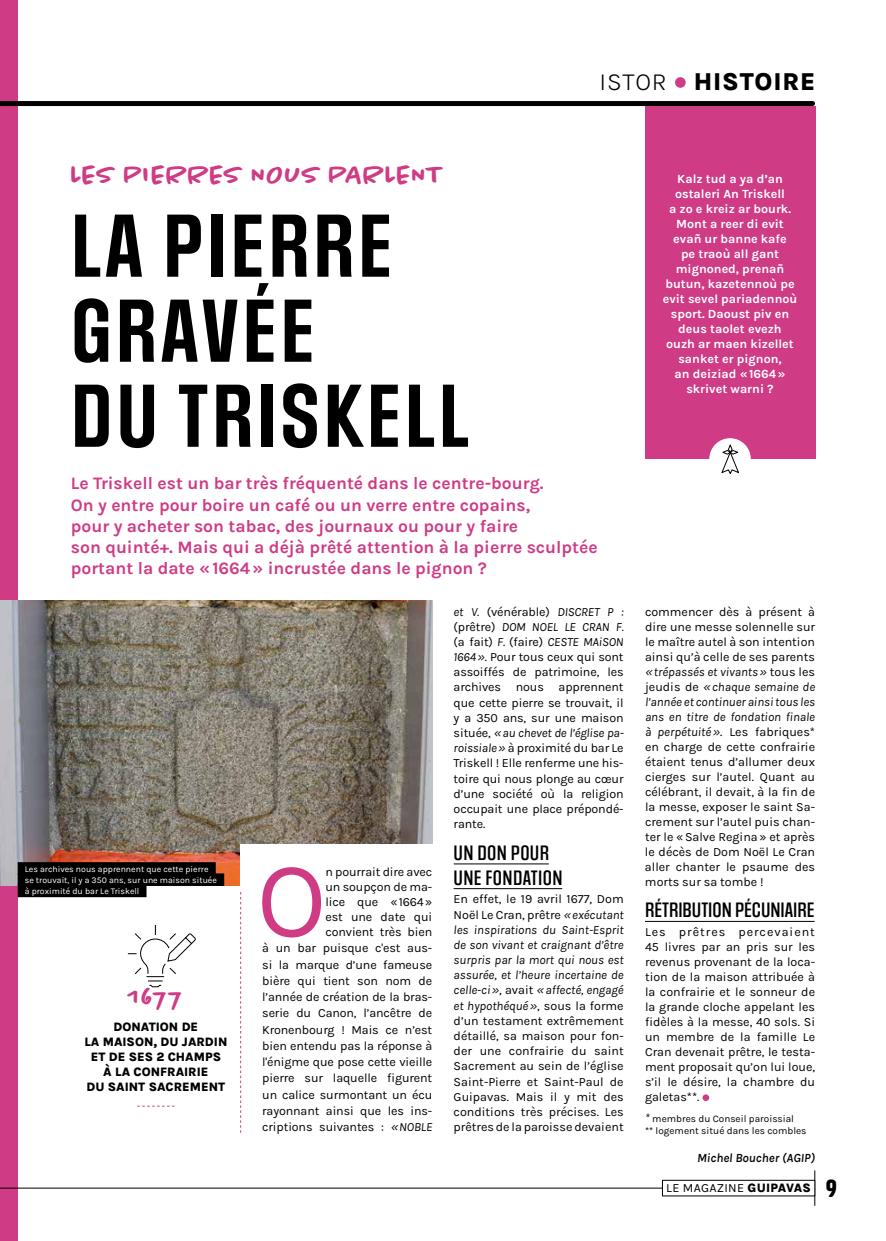
<style>
.page{position:relative;width:886px;height:1241px;background:#fff}
.page>*{position:absolute;margin:0;border:0;box-sizing:border-box;transform-origin:0 0}
.t1{font:108px "Karla";color:#cf3b85}
.t2{font:600 75px/85px "Social Gothic";letter-spacing:.05em;color:#000}
.t3{font:500 28.75px "Chantal";color:#cf3b85}
.t4{font:800 25px "Karla";letter-spacing:.03em;color:#000}
.t5{font:500 25px "Chantal";color:#cf3b85}
.t6{font:700 17.5px/21px "Karla";color:#cf3b85}
.t7{font:500 17.5px/24.8px "Social Gothic";letter-spacing:.02em;color:#000}
.t8{font:500 17.5px "Social Gothic";color:#000}
.t9{font:12.5px/15px "Karla";color:#000;text-align:justify}
.t10{font:700 12.5px/15px "Karla";color:#fff;text-align:center}
.t11{font:800 12.5px/15px "Karla";color:#000;text-align:center}
.t12{font:12.5px "Karla";letter-spacing:.02em;color:#000}
.t13{font:italic 600 12.5px "Karla";color:#000}
.t14{font:10px/12px "Karla";color:#000}
.t15{font:8.75px/11.2px "Karla";color:#fff}
.s1{font-weight:300}
.s2{font-style:italic}
.s3{font-style:italic;font-size:12.5px}
.s4{font-weight:800}
.s5{font-family:"Akhand Soft";font-weight:900;font-size:25px}
</style>
<div class="page">
<div style="left:0;top:0;width:18px;height:1240px;background:#cf3b85"></div>
<div style="left:675px;top:77px;width:11px;height:11px;background:#cf3b85;border-radius:50%"></div>
<div style="left:0;top:101px;width:812px;height:5px;background:#000"></div>
<hr style="left:0;top:1187px;width:815px;height:1px;background:#000">
<hr style="left:814px;top:1170px;width:1px;height:35px;background:#000">
<div style="left:662px;top:1180px;width:153px;height:15px;background:#fff"></div>
<div style="left:662px;top:1179px;width:153px;height:16px;border:1px solid #000"></div>
<img style="left:0;top:600px;width:432px;height:285px">
<div style="left:645px;top:106px;width:170px;height:353px;background:#cf3b85"></div>
<div style="left:709px;top:438px;width:42px;height:41px;background:#fff;border-radius:50%"></div>
<svg style="left:721px;top:444px;width:18px;height:30px"></svg>
<hr style="left:454px;top:863px;width:95px;height:1px;background:#000">
<hr style="left:454px;top:888px;width:108px;height:1px;background:#000">
<div style="left:241px;top:844px;width:202px;height:91px;background:#fff"></div>
<hr style="left:645px;top:920px;width:169px;height:1px;background:#000">
<div style="left:702px;top:1094px;width:7px;height:6px;background:#cf3b85;border-radius:50%"></div>
<svg style="left:240px;top:892px;width:1px;height:240px"></svg>
<svg style="left:137px;top:1105px;width:38px;height:1px"></svg>
<svg style="left:127px;top:925px;width:69px;height:62px"></svg>
<div style="left:18px;top:862px;width:198px;height:12px;background:#000"></div>
<div style="left:18px;top:873px;width:206px;height:12px;background:#000"></div>
<div style="left:18px;top:884px;width:128px;height:13px;background:#000"></div>
<h3 class="t3" style="left:71px;top:157px;width:373px">LES PIERRES NOUS PARLENT</h3>
<h2 class="t2" style="left:71px;top:207px;width:399px">LA PIERRE<br>GRAVÉE<br>DU TRISKELL</h2>
<h3 class="t4" style="left:600px;top:66px;width:217px"><span class="s1">ISTOR</span> HISTOIRE</h3>
<p class="t10" style="left:663px;top:171px;width:136px">Kalz tud a ya d’an ostaleri An Triskell<br>a zo e kreiz ar bourk.<br>Mont a reer di evit evañ ur banne kafe<br>pe traoù all gant mignoned, prenañ butun, kazetennoù pe evit sevel pariadennoù sport. Daoust piv en deus taolet evezh ouzh ar maen kizellet sanket er pignon,<br>an deiziad «1664» skrivet warni ?</p>
<p class="t6" style="left:71px;top:472px;width:528px">Le Triskell est un bar très fréquenté dans le centre-bourg.<br>On y entre pour boire un café ou un verre entre copains,<br>pour y acheter son tabac, des journaux ou pour y faire<br>son quinté+. Mais qui a déjà prêté attention à la pierre sculptée portant la date «1664» incrustée dans le pignon ?</p>
<p class="t15" style="left:25px;top:862px;width:194px">Les archives nous apprennent que cette pierre se trouvait, il y a 350 ans, sur une maison située à proximité du bar Le Triskell</p>
<h3 class="t5" style="left:128px;top:981px;width:57px">1677</h3>
<p class="t11" style="left:84px;top:1019px;width:145px">DONATION DE<br>LA MAISON, DU JARDIN<br>ET DE SES 2 CHAMPS<br>À LA CONFRAIRIE<br>DU SAINT SACREMENT</p>
<h1 class="t1" style="left:257px;top:830px;width:71px">O</h1>
<p class="t9" style="left:325px;top:864px;width:108px">n pourrait dire avec un soupçon de ma&shy;lice que «1664» est une date qui convient très bien</p>
<p class="t9" style="left:262px;top:939px;width:172px;line-height:16.2px">à un bar puisque c'est aus&shy;si la marque d’une fameuse bière qui tient son nom de l’année de création de la bras&shy;serie du Canon, l’ancêtre de Kronenbourg ! Mais ce n’est bien entendu pas la réponse à l'énigme que pose cette vieille pierre sur laquelle figurent un calice surmontant un écu rayonnant ainsi que les ins&shy;criptions suivantes : <span class="s2">«NOBLE</span></p>
<p class="t9" style="left:454px;top:603px;width:172px"><span class="s2">et V.</span> (vénérable) <span class="s2">DISCRET P : </span>(prêtre) <span class="s2">DOM NOEL LE CRAN F. </span>(a fait) <span class="s2">F.</span> (faire) <span class="s2">CESTE MAiSON 1664»</span>. Pour tous ceux qui sont assoiffés de patrimoine, les archives nous apprennent que cette pierre se trouvait, il y a 350 ans, sur une maison située, <span class="s2">«au chevet de l’église pa&shy;roissiale»</span> à proximité du bar Le Triskell ! Elle renferme une his&shy;toire qui nous plonge au cœur d’une société où la religion occupait une place prépondé&shy;rante.</p>
<h3 class="t7" style="left:454px;top:840px;width:110px">UN DON POUR<br>UNE FONDATION</h3>
<p class="t9" style="left:454px;top:891px;width:172px">En effet, le 19 avril 1677, Dom Noël Le Cran, prêtre <span class="s2">«exécutant les inspirations du Saint-Esprit de son vivant et craignant d’être surpris par la mort qui nous est assurée, et l’heure incertaine de celle-ci»</span>, avait <span class="s2">«affecté, engagé et hypothéqué»</span>, sous la forme d’un testament extrêmement détaillé, sa maison pour fon&shy;der une confrairie du saint Sacrement au sein de l’église Saint-Pierre et Saint-Paul de Guipavas. Mais il y mit des conditions très précises. Les prêtres de la paroisse devaient</p>
<p class="t9" style="left:645px;top:603px;width:172px">commencer dès à présent à dire une messe solennelle sur le maître autel à son intention ainsi qu’à celle de ses parents <span class="s2">«trépassés et vivants»</span> tous les jeudis de <span class="s2">«chaque semaine de l’année et continuer ainsi tous les ans en titre de fondation finale à perpétuité»</span>. Les fabriques* en charge de cette confrairie étaient tenus d’allumer deux cierges sur l’autel. Quant au célébrant, il devait, à la fin de la messe, exposer le saint Sa&shy;crement sur l’autel puis chan&shy;ter le «Salve Regina» et après le décès de Dom Noël Le Cran aller chanter le psaume des morts sur sa tombe !</p>
<h3 class="t8" style="left:645px;top:898px;width:171px">RÉTRIBUTION PÉCUNIAIRE</h3>
<p class="t9" style="left:645px;top:923px;width:172px">Les prêtres percevaient 45 livres par an pris sur les revenus provenant de la loca&shy;tion de la maison attribuée à la confrairie et le sonneur de la grande cloche appelant les fidèles à la messe, 40 sols. Si un membre de la famille Le Cran devenait prêtre, le testa&shy;ment proposait qu’on lui loue, s’il le désire, la chambre du galetas**.</p>
<p class="t14" style="left:645px;top:1111px;width:163px"><span class="s3">*</span> membres du Conseil paroissial<br>** logement situé dans les combles</p>
<p class="t13" style="left:697px;top:1149px;width:119px">Michel Boucher (AGIP)</p>
<p class="t12" style="left:666px;top:1179px;width:172px">LE MAGAZINE <span class="s4">GUIPAVAS</span> <span class="s5">9</span></p>
</div>
